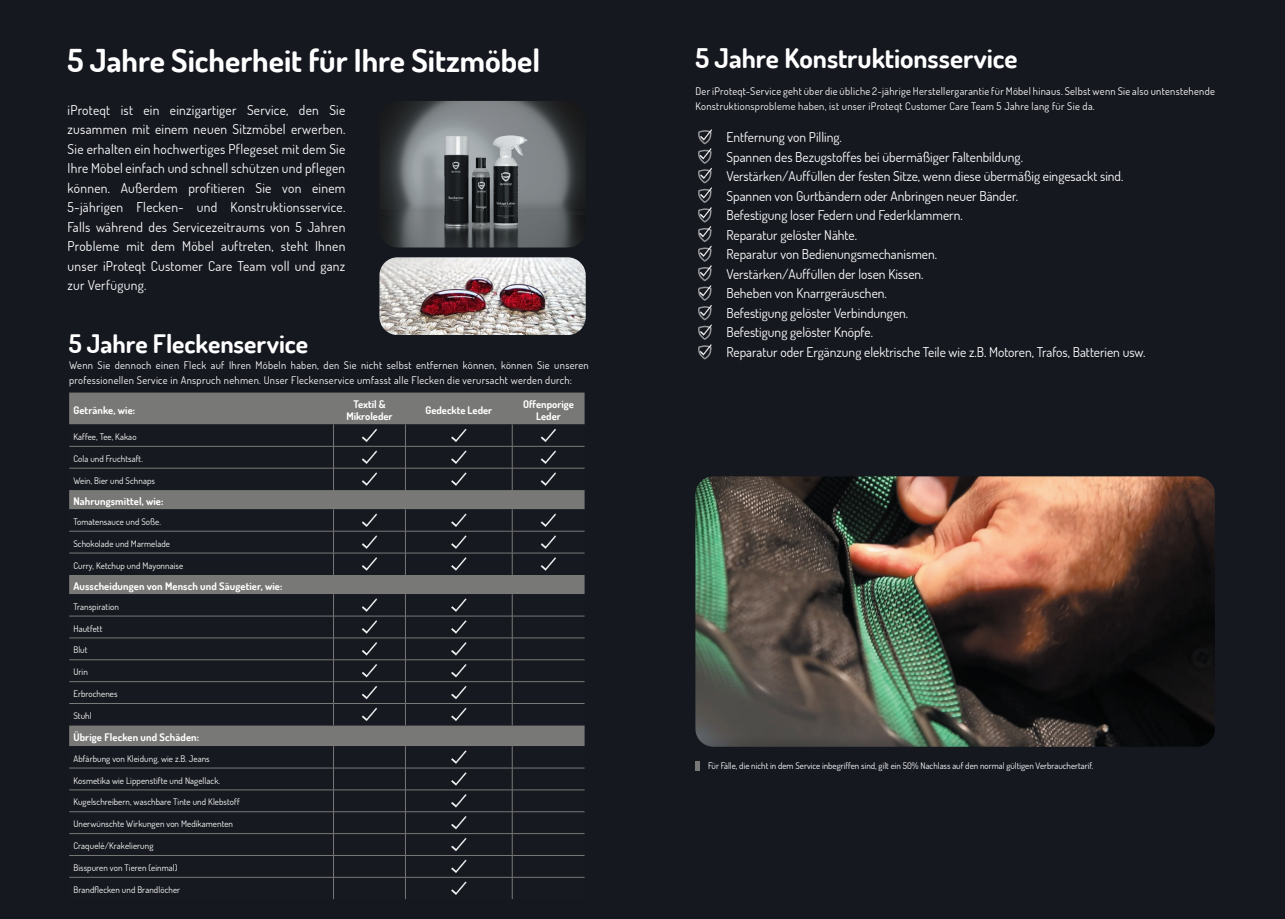
<style>
.page{position:relative;width:1285px;height:919px;background:#fff}
.page>*{position:absolute;margin:0;border:0;box-sizing:border-box;transform-origin:0 0}
.t1{font:700 31.5px "Dosis";color:#fff}
.H1_-_body_tekst{font:700 27px "Dosis";letter-spacing:-.005em;color:#fff}
.H1_-_body_tekst-2{font:700 25.5px "Dosis";color:#fff}
.Body_Text{font:13.5px/19.5px "Dosis";color:#fff;text-align:justify}
.Body_Text-2{font:10.5px/15px "Dosis";letter-spacing:.03em;color:#fff}
.t2{font:700 10.5px/12.6px "Dosis";letter-spacing:.01em;color:#fff;text-align:center}
.t3{font:9px "Dosis";letter-spacing:.01em;color:#fff}
</style>
<div class="page">
<div style="left:0;top:0;width:1284px;height:918px;background:#161820"></div>
<div style="left:69px;top:392px;width:515px;height:32px;background:#787877"></div>
<svg style="left:69px;top:424px;width:515px;height:322px;background:#2a2c31"></svg>
<hr style="left:69px;top:446px;width:264px;height:1px;background:#797878">
<hr style="left:333px;top:446px;width:72px;height:1px;background:#797878">
<hr style="left:405px;top:446px;width:107px;height:1px;background:#797878">
<hr style="left:512px;top:446px;width:72px;height:1px;background:#797878">
<hr style="left:69px;top:468px;width:264px;height:1px;background:#797878">
<hr style="left:333px;top:468px;width:72px;height:1px;background:#797878">
<svg style="left:333px;top:424px;width:1px;height:66px"></svg>
<hr style="left:405px;top:468px;width:107px;height:1px;background:#797878">
<svg style="left:405px;top:424px;width:1px;height:66px"></svg>
<hr style="left:512px;top:468px;width:72px;height:1px;background:#797878">
<svg style="left:512px;top:424px;width:1px;height:66px"></svg>
<hr style="left:69px;top:531px;width:264px;height:1px;background:#797878">
<hr style="left:333px;top:531px;width:72px;height:1px;background:#797878">
<hr style="left:405px;top:531px;width:107px;height:1px;background:#797878">
<hr style="left:512px;top:531px;width:72px;height:1px;background:#797878">
<hr style="left:69px;top:552px;width:264px;height:1px;background:#797878">
<hr style="left:333px;top:552px;width:72px;height:1px;background:#797878">
<svg style="left:333px;top:509px;width:1px;height:66px"></svg>
<hr style="left:405px;top:552px;width:107px;height:1px;background:#797878">
<svg style="left:405px;top:509px;width:1px;height:66px"></svg>
<hr style="left:512px;top:552px;width:72px;height:1px;background:#797878">
<svg style="left:512px;top:509px;width:1px;height:66px"></svg>
<hr style="left:69px;top:615px;width:264px;height:1px;background:#797878">
<hr style="left:333px;top:615px;width:72px;height:1px;background:#797878">
<hr style="left:405px;top:615px;width:107px;height:1px;background:#797878">
<hr style="left:512px;top:615px;width:72px;height:1px;background:#797878">
<hr style="left:69px;top:637px;width:264px;height:1px;background:#797878">
<hr style="left:333px;top:637px;width:72px;height:1px;background:#797878">
<hr style="left:405px;top:637px;width:107px;height:1px;background:#797878">
<hr style="left:512px;top:637px;width:72px;height:1px;background:#797878">
<hr style="left:69px;top:659px;width:264px;height:1px;background:#797878">
<hr style="left:333px;top:659px;width:72px;height:1px;background:#797878">
<hr style="left:405px;top:659px;width:107px;height:1px;background:#797878">
<hr style="left:512px;top:659px;width:72px;height:1px;background:#797878">
<hr style="left:69px;top:681px;width:264px;height:1px;background:#797878">
<hr style="left:333px;top:681px;width:72px;height:1px;background:#797878">
<hr style="left:405px;top:681px;width:107px;height:1px;background:#797878">
<hr style="left:512px;top:681px;width:72px;height:1px;background:#797878">
<hr style="left:69px;top:703px;width:264px;height:1px;background:#797878">
<hr style="left:333px;top:703px;width:72px;height:1px;background:#797878">
<svg style="left:333px;top:594px;width:1px;height:131px"></svg>
<hr style="left:405px;top:703px;width:107px;height:1px;background:#797878">
<svg style="left:405px;top:594px;width:1px;height:131px"></svg>
<hr style="left:512px;top:703px;width:72px;height:1px;background:#797878">
<svg style="left:512px;top:594px;width:1px;height:131px"></svg>
<svg style="left:362px;top:428px;width:15px;height:14px"></svg>
<svg style="left:451px;top:428px;width:15px;height:14px"></svg>
<svg style="left:540px;top:428px;width:16px;height:14px"></svg>
<svg style="left:362px;top:450px;width:15px;height:14px"></svg>
<svg style="left:451px;top:450px;width:15px;height:14px"></svg>
<svg style="left:540px;top:450px;width:16px;height:14px"></svg>
<svg style="left:362px;top:472px;width:15px;height:13px"></svg>
<svg style="left:451px;top:472px;width:15px;height:13px"></svg>
<svg style="left:540px;top:472px;width:16px;height:13px"></svg>
<svg style="left:362px;top:513px;width:15px;height:14px"></svg>
<svg style="left:451px;top:513px;width:15px;height:14px"></svg>
<svg style="left:540px;top:513px;width:16px;height:14px"></svg>
<svg style="left:362px;top:535px;width:15px;height:13px"></svg>
<svg style="left:451px;top:535px;width:15px;height:13px"></svg>
<svg style="left:540px;top:535px;width:16px;height:13px"></svg>
<svg style="left:362px;top:557px;width:15px;height:13px"></svg>
<svg style="left:451px;top:557px;width:15px;height:13px"></svg>
<svg style="left:540px;top:557px;width:16px;height:13px"></svg>
<svg style="left:362px;top:598px;width:15px;height:13px"></svg>
<svg style="left:451px;top:598px;width:15px;height:13px"></svg>
<svg style="left:362px;top:620px;width:15px;height:13px"></svg>
<svg style="left:451px;top:620px;width:15px;height:13px"></svg>
<svg style="left:362px;top:642px;width:15px;height:13px"></svg>
<svg style="left:451px;top:642px;width:15px;height:13px"></svg>
<svg style="left:362px;top:664px;width:15px;height:13px"></svg>
<svg style="left:451px;top:664px;width:15px;height:13px"></svg>
<svg style="left:362px;top:685px;width:15px;height:14px"></svg>
<svg style="left:451px;top:685px;width:15px;height:14px"></svg>
<svg style="left:362px;top:707px;width:15px;height:14px"></svg>
<svg style="left:451px;top:707px;width:15px;height:14px"></svg>
<svg style="left:69px;top:746px;width:515px;height:153px;background:#1b1d23"></svg>
<hr style="left:695px;top:761px;width:4px;height:10px;background:#787877">
<svg style="left:697px;top:129px;width:15px;height:231px;background:#3e4047"></svg>
<img style="left:379px;top:257px;width:206px;height:78px">
<img style="left:379px;top:101px;width:206px;height:146px">
<img style="left:695px;top:476px;width:519px;height:270px">
<p class="t1" style="left:68px;top:40px;width:474px">5 Jahre Sicherheit für Ihre Sitzmöbel</p>
<p class="Body_Text" style="left:68px;top:100px;width:279px">iProteqt ist ein einzigartiger Service, den Sie zusammen mit einem neuen Sitzmöbel erwerben.<br>Sie erhalten ein hochwertiges Pflegeset mit dem Sie Ihre Möbel einfach und schnell schützen und pflegen können. Außerdem profitieren Sie von einem 5-jährigen Flecken- und Konstruktionsservice.<br>Falls während des Servicezeitraums von 5 Jahren Probleme mit dem Möbel auftreten, steht Ihnen unser iProteqt Customer Care Team voll und ganz zur Verfügung.</p>
<p class="H1_-_body_tekst-2" style="left:69px;top:327px;width:241px">5 Jahre Fleckenservice</p>
<p class="Body_Text-2" style="left:69px;top:357px;width:521px">Wenn Sie dennoch einen Fleck auf Ihren Möbeln haben, den Sie nicht selbst entfernen können, können Sie unseren professionellen Service in Anspruch nehmen. Unser Fleckenservice umfasst alle Flecken die verursacht werden durch:</p>
<p class="t2" style="left:73px;top:403px;width:63px">Getränke, wie:</p>
<p class="t2" style="left:346px;top:397px;width:48px">Textil &amp;<br>Mikroleder</p>
<p class="t2" style="left:425px;top:403px;width:68px">Gedeckte Leder</p>
<p class="t2" style="left:523px;top:397px;width:52px">Offenporige<br>Leder</p>
<p class="t3" style="left:73px;top:431px;width:65px">Kaffee, Tee, Kakao</p>
<p class="t3" style="left:73px;top:452px;width:71px">Cola und Fruchtsaft.</p>
<p class="t3" style="left:73px;top:474px;width:83px">Wein, Bier und Schnaps</p>
<p class="t2" style="left:73px;top:494px;width:92px">Nahrungsmittel, wie:</p>
<p class="t3" style="left:73px;top:515px;width:89px">Tomatensauce und Soße.</p>
<p class="t3" style="left:73px;top:537px;width:98px">Schokolade und Marmelade</p>
<p class="t3" style="left:73px;top:559px;width:111px">Curry, Ketchup und Mayonnaise</p>
<p class="t2" style="left:73px;top:579px;width:210px">Ausscheidungen von Mensch und Säugetier, wie:</p>
<p class="t3" style="left:73px;top:600px;width:47px">Transpiration</p>
<p class="t3" style="left:73px;top:622px;width:30px">Hautfett</p>
<p class="t3" style="left:73px;top:644px;width:16px">Blut</p>
<p class="t3" style="left:73px;top:666px;width:16px">Urin</p>
<p class="t3" style="left:73px;top:688px;width:46px">Erbrochenes</p>
<p class="t3" style="left:73px;top:709px;width:20px">Stuhl</p>
<p class="t2" style="left:73px;top:730px;width:127px">Übrige Flecken und Schäden:</p>
<p class="t3" style="left:73px;top:752px;width:138px">Abfärbung von Kleidung, wie z.B. Jeans</p>
<p class="t3" style="left:73px;top:774px;width:148px">Kosmetika wie Lippenstifte und Nagellack.</p>
<p class="t3" style="left:73px;top:796px;width:168px">Kugelschreibern, waschbare Tinte und Klebstoff</p>
<p class="t3" style="left:73px;top:818px;width:161px">Unerwünschte Wirkungen von Medikamenten</p>
<p class="t3" style="left:73px;top:839px;width:82px">Craquelé/Krakelierung</p>
<p class="t3" style="left:73px;top:861px;width:106px">Bisspuren von Tieren (einmal)</p>
<p class="t3" style="left:73px;top:883px;width:108px">Brandflecken und Brandlöcher</p>
<p class="H1_-_body_tekst" style="left:695px;top:40px;width:324px">5 Jahre Konstruktionsservice</p>
<p class="Body_Text-2" style="left:695px;top:84px;width:521px">Der iProteqt-Service geht über die übliche 2-jährige Herstellergarantie für Möbel hinaus. Selbst wenn Sie also untenstehende<br>Konstruktionsprobleme haben, ist unser iProteqt Customer Care Team 5 Jahre lang für Sie da.</p>
<p class="Body_Text" style="left:726px;top:127px;width:117px">Entfernung von Pilling.</p>
<p class="Body_Text" style="left:726px;top:146px;width:298px">Spannen des Bezugstoffes bei übermäßiger Faltenbildung.</p>
<p class="Body_Text" style="left:726px;top:166px;width:398px">Verstärken/Auffüllen der festen Sitze, wenn diese übermäßig eingesackt sind.</p>
<p class="Body_Text" style="left:726px;top:185px;width:293px">Spannen von Gurtbändern oder Anbringen neuer Bänder.</p>
<p class="Body_Text" style="left:726px;top:205px;width:238px">Befestigung loser Federn und Federklammern.</p>
<p class="Body_Text" style="left:726px;top:224px;width:132px">Reparatur gelöster Nähte.</p>
<p class="Body_Text" style="left:726px;top:244px;width:212px">Reparatur von Bedienungsmechanismen.</p>
<p class="Body_Text" style="left:726px;top:263px;width:198px">Verstärken/Auffüllen der losen Kissen.</p>
<p class="Body_Text" style="left:726px;top:283px;width:162px">Beheben von Knarrgeräuschen.</p>
<p class="Body_Text" style="left:726px;top:302px;width:183px">Befestigung gelöster Verbindungen.</p>
<p class="Body_Text" style="left:726px;top:322px;width:148px">Befestigung gelöster Knöpfe.</p>
<p class="Body_Text" style="left:726px;top:341px;width:420px">Reparatur oder Ergänzung elektrische Teile wie z.B. Motoren, Trafos, Batterien usw.</p>
<p class="t3" style="left:708px;top:760px;width:387px">Für Fälle, die nicht in dem Service inbegriffen sind, gilt ein 50% Nachlass auf den normal gültigen Verbrauchertarif.</p>
</div>
